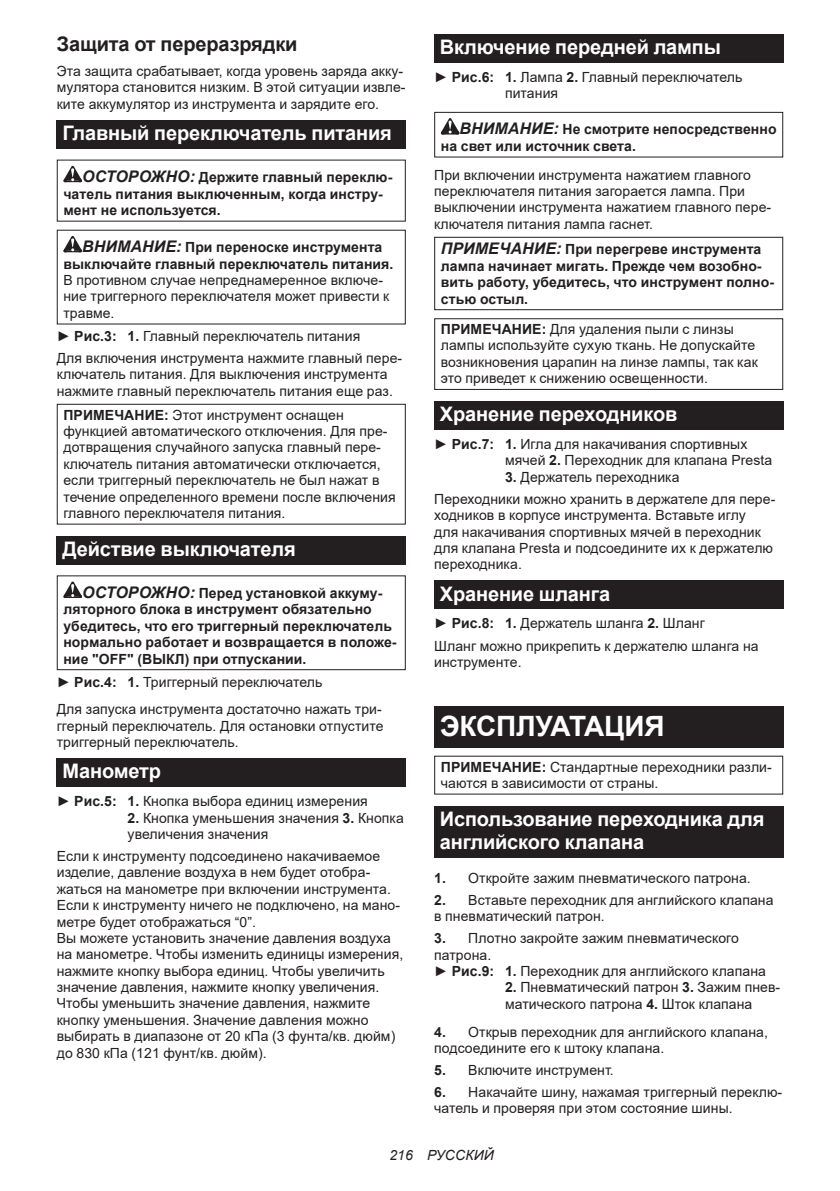
<style>
.page{position:relative;width:840px;height:1191px;background:#fff}
.page>*{position:absolute;margin:0;border:0;box-sizing:border-box;transform-origin:0 0}
.t1{font:700 28px "Arial";letter-spacing:-.01em;color:#fff}
.t2{font:700 20px/23.4px "Arial";letter-spacing:-.01em;color:#fff}
.t3{font:700 20px "Arial";letter-spacing:-.01em;color:#231f20}
.t4{font:14px/16.4px "Arial";letter-spacing:.005em;color:#231f20}
.t5{font:700 14px/16.4px "Arial";letter-spacing:.005em;color:#231f20}
.t6{font:italic 14px "Arial";letter-spacing:.005em;color:#231f20}
.s1{font-style:italic;font-size:16px}
.s2{font-weight:700}
</style>
<div class="page">
<div style="left:57px;top:120px;width:348px;height:29px;background:#231f20"></div>
<svg style="left:63px;top:166px;width:19px;height:16px"></svg>
<svg style="left:63px;top:236px;width:19px;height:16px"></svg>
<div style="left:57px;top:404px;width:348px;height:120px;border:1px solid #231f20"></div>
<div style="left:57px;top:536px;width:348px;height:28px;background:#231f20"></div>
<svg style="left:63px;top:581px;width:19px;height:17px"></svg>
<div style="left:57px;top:575px;width:348px;height:95px;border:1px solid #231f20"></div>
<div style="left:57px;top:758px;width:348px;height:29px;background:#231f20"></div>
<div style="left:434px;top:34px;width:348px;height:29px;background:#231f20"></div>
<svg style="left:440px;top:118px;width:19px;height:16px"></svg>
<div style="left:434px;top:112px;width:348px;height:45px;border:1px solid #231f20"></div>
<div style="left:434px;top:237px;width:348px;height:73px;border:1px solid #231f20"></div>
<div style="left:434px;top:318px;width:348px;height:72px;border:1px solid #231f20"></div>
<div style="left:434px;top:401px;width:348px;height:29px;background:#231f20"></div>
<div style="left:434px;top:581px;width:348px;height:28px;background:#231f20"></div>
<div style="left:434px;top:706px;width:348px;height:41px;background:#231f20"></div>
<div style="left:434px;top:806px;width:348px;height:52px;background:#231f20"></div>
<h2 class="t3" style="left:57px;top:30px;width:242px">Защита от переразрядки</h2>
<p class="t4" style="left:57px;top:63px;width:350px">Эта защита срабатывает, когда уровень заряда акку&shy;мулятора становится низким. В этой ситуации извле&shy;ките аккумулятор из инструмента и зарядите его.</p>
<h2 class="t2" style="left:62px;top:122px;width:331px">Главный переключатель питания</h2>
<p class="t5" style="left:63px;top:169px;width:330px;text-indent:19px"><span class="s1">ОСТОРОЖНО:</span> Держите главный переклю&shy;чатель питания выключенным, когда инстру&shy;мент не используется.</p>
<p class="t5" style="left:63px;top:239px;width:331px;text-align:center"><span class="s1">ВНИМАНИЕ:</span> При переноске инструмента выключайте главный переключатель питания.</p>
<p class="t4" style="left:63px;top:272px;width:327px">В противном случае непреднамеренное включе&shy;ние триггерного переключателя может привести к травме.</p>
<p class="t4" style="left:57px;top:325px;width:347px;line-height:22px">► <span class="s2">Рис.3: 1.</span> Главный переключатель питания<br>Для включения инструмента нажмите главный пере-</p>
<p class="t4" style="left:57px;top:366px;width:337px">ключатель питания. Для выключения инструмента нажмите главный переключатель питания еще раз.</p>
<p class="t4" style="left:63px;top:406px;width:334px"><span class="s2">ПРИМЕЧАНИЕ:</span> Этот инструмент оснащен функцией автоматического отключения. Для пре&shy;дотвращения случайного запуска главный пере&shy;ключатель питания автоматически отключается, если триггерный переключатель не был нажат в течение определенного времени после включения главного переключателя питания.</p>
<h2 class="t2" style="left:62px;top:537px;width:235px">Действие выключателя</h2>
<p class="t5" style="left:63px;top:585px;width:334px;text-indent:19px"><span class="s1">ОСТОРОЖНО:</span> Перед установкой аккуму&shy;ляторного блока в инструмент обязательно убедитесь, что его триггерный переключатель нормально работает и возвращается в положе&shy;ние "OFF" (ВЫКЛ) при отпускании.</p>
<p class="t4" style="left:57px;top:667px;width:326px;line-height:27.8px">► <span class="s2">Рис.4: 1.</span> Триггерный переключатель<br>Для запуска инструмента достаточно нажать три-</p>
<p class="t4" style="left:57px;top:717px;width:328px">ггерный переключатель. Для остановки отпустите триггерный переключатель.</p>
<h2 class="t2" style="left:62px;top:760px;width:100px">Манометр</h2>
<p class="t4" style="left:57px;top:793px;width:312px">► <span class="s2">Рис.5: 1.</span> Кнопка выбора единиц измерения</p>
<p class="t4" style="left:127px;top:809px;width:278px"><span class="s2">2.</span> Кнопка уменьшения значения <span class="s2">3.</span> Кнопка увеличения значения</p>
<p class="t4" style="left:57px;top:847px;width:348px">Если к инструменту подсоединено накачиваемое изделие, давление воздуха в нем будет отобра&shy;жаться на манометре при включении инструмента.<br>Если к инструменту ничего не подключено, на мано&shy;метре будет отображаться “0”.<br>Вы можете установить значение давления воздуха на манометре. Чтобы изменить единицы измерения, нажмите кнопку выбора единиц. Чтобы увеличить значение давления, нажмите кнопку увеличения.<br>Чтобы уменьшить значение давления, нажмите кнопку уменьшения. Значение давления можно выбирать в диапазоне от 20 кПа (3 фунта/кв. дюйм) до 830 кПа (121 фунт/кв. дюйм).</p>
<h2 class="t2" style="left:439px;top:36px;width:282px">Включение передней лампы</h2>
<p class="t4" style="left:505px;top:69px;width:239px;text-indent:-71px">► <span class="s2">Рис.6: 1.</span> Лампа <span class="s2">2.</span> Главный переключатель питания</p>
<p class="t5" style="left:440px;top:121px;width:337px;text-indent:19px"><span class="s1">ВНИМАНИЕ:</span> Не смотрите непосредственно на свет или источник света.</p>
<p class="t4" style="left:434px;top:166px;width:338px">При включении инструмента нажатием главного переключателя питания загорается лампа. При выключении инструмента нажатием главного пере&shy;ключателя питания лампа гаснет.</p>
<p class="t5" style="left:440px;top:241px;width:334px"><span class="s1">ПРИМЕЧАНИЕ:</span> При перегреве инструмента лампа начинает мигать. Прежде чем возобно&shy;вить работу, убедитесь, что инструмент полно&shy;стью остыл.</p>
<p class="t4" style="left:440px;top:321px;width:318px"><span class="s2">ПРИМЕЧАНИЕ:</span> Для удаления пыли с линзы лампы используйте сухую ткань. Не допускайте возникновения царапин на линзе лампы, так как это приведет к снижению освещенности.</p>
<h2 class="t2" style="left:439px;top:403px;width:239px">Хранение переходников</h2>
<p class="t4" style="left:504px;top:436px;width:268px;text-indent:-71px">► <span class="s2">Рис.7: 1.</span> Игла для накачивания спортивных мячей <span class="s2">2.</span> Переходник для клапана Presta</p>
<p class="t4" style="left:434px;top:466px;width:342px;line-height:22px;text-indent:71px"><span class="s2">3.</span> Держатель переходника<br>Переходники можно хранить в держателе для пере-</p>
<p class="t4" style="left:434px;top:507px;width:340px">ходников в корпусе инструмента. Вставьте иглу для накачивания спортивных мячей в переходник для клапана Presta и подсоедините их к держателю переходника.</p>
<h2 class="t2" style="left:439px;top:582px;width:172px">Хранение шланга</h2>
<p class="t4" style="left:434px;top:612px;width:326px;line-height:22px">► <span class="s2">Рис.8: 1.</span> Держатель шланга <span class="s2">2.</span> Шланг<br>Шланг можно прикрепить к держателю шланга на</p>
<p class="t4" style="left:434px;top:653px;width:89px">инструменте.</p>
<h1 class="t1" style="left:439px;top:706px;width:226px">ЭКСПЛУАТАЦИЯ</h1>
<p class="t4" style="left:440px;top:758px;width:332px"><span class="s2">ПРИМЕЧАНИЕ:</span> Стандартные переходники разли&shy;чаются в зависимости от страны.</p>
<h2 class="t2" style="left:439px;top:807px;width:326px">Использование переходника для английского клапана</h2>
<p class="t4" style="left:434px;top:869px;width:318px"><span class="s2">1.</span> Откройте зажим пневматического патрона.</p>
<p class="t4" style="left:434px;top:891px;width:341px"><span class="s2">2.</span> Вставьте переходник для английского клапана в пневматический патрон.</p>
<p class="t4" style="left:434px;top:930px;width:333px"><span class="s2">3.</span> Плотно закройте зажим пневматического патрона.<br>► <span class="s2">Рис.9: 1.</span> Переходник для английского клапана</p>
<p class="t4" style="left:504px;top:979px;width:276px"><span class="s2">2.</span> Пневматический патрон <span class="s2">3.</span> Зажим пнев&shy;матического патрона <span class="s2">4.</span> Шток клапана</p>
<p class="t4" style="left:434px;top:1023px;width:335px"><span class="s2">4.</span> Открыв переходник для английского клапана, подсоедините его к штоку клапана.</p>
<p class="t4" style="left:434px;top:1061px;width:181px"><span class="s2">5.</span> Включите инструмент.</p>
<p class="t4" style="left:434px;top:1083px;width:349px"><span class="s2">6.</span> Накачайте шину, нажамая триггерный переклю&shy;чатель и проверяя при этом состояние шины.</p>
<p class="t6" style="left:389px;top:1150px;width:106px">216 РУССКИЙ</p>
</div>
